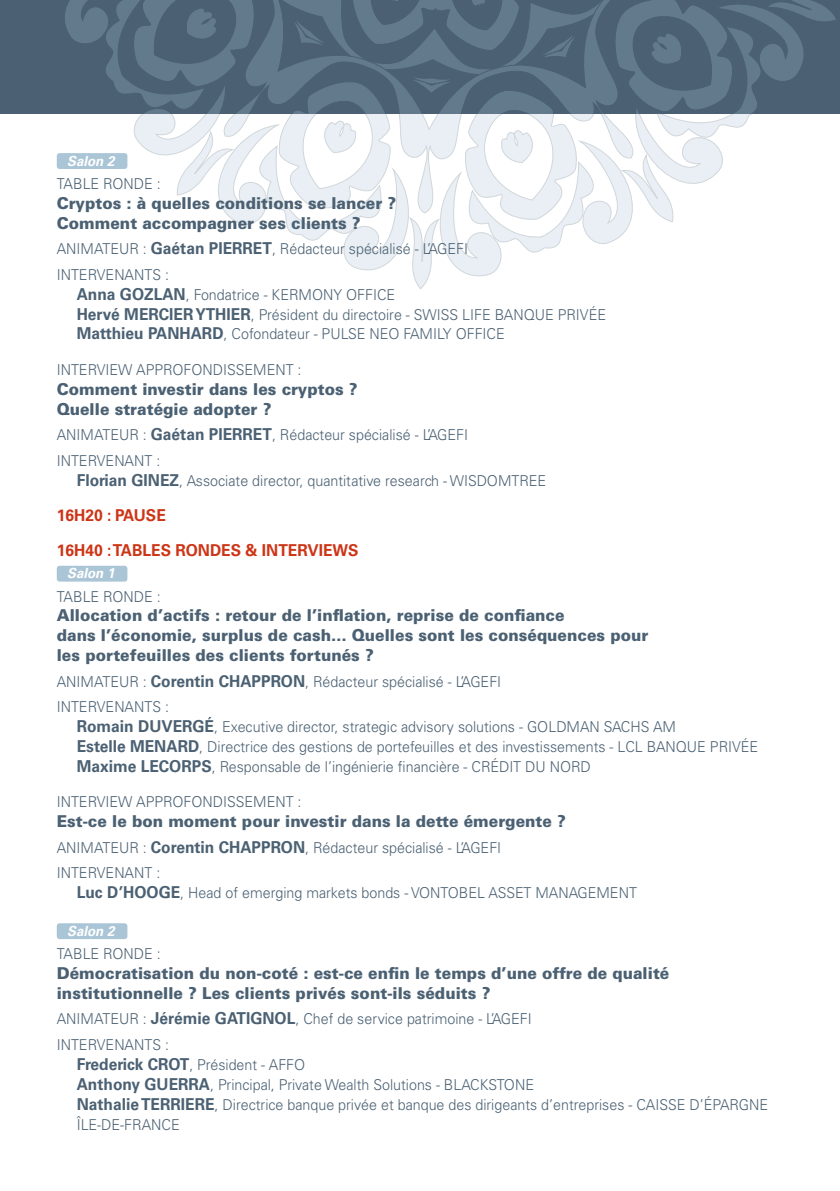
<style>
.page{position:relative;width:840px;height:1191px;background:#fff}
.page>*{position:absolute;margin:0;border:0;box-sizing:border-box;transform-origin:0 0}
.t1{font:900 16.4px/19.8px "Univers";color:#4b6173;scale:.95 1}
.t2{font:700 16.4px/35.2px "Univers";color:#cd3517;scale:.95 1}
.t3{font:300 15px/19.8px "Univers";color:#4b6173;scale:.95 1}
.t4{font:italic 700 14px "Univers";color:#fff;scale:.95 1}
.s1{font-weight:700;font-size:16.4px}
</style>
<div class="page">
<div style="left:0;top:0;width:839px;height:113px;background:#4b6173"></div>
<svg style="left:45px;top:0;width:792px;height:290px"></svg>
<svg style="left:79px;top:0;width:727px;height:221px"></svg>
<div style="left:57px;top:153px;width:70px;height:16px;background:#aac5d6;border-radius:3px"></div>
<div style="left:57px;top:566px;width:70px;height:15px;background:#aac5d6;border-radius:3px"></div>
<div style="left:57px;top:923px;width:70px;height:16px;background:#aac5d6;border-radius:3px"></div>
<p class="t4" style="left:67px;top:152px;width:51px">Salon 2</p>
<p class="t3" style="left:57px;top:174px;width:111px">TABLE RONDE :</p>
<p class="t1" style="left:57px;top:193px;width:358px">Cryptos : à quelles conditions se lancer ?<br>Comment accompagner ses clients ?</p>
<p class="t3" style="left:57px;top:236px;width:434px;line-height:25.6px">ANIMATEUR : <span class="s1">Gaétan PIERRET</span>, Rédacteur spécialisé - L’AGEFI<br>INTERVENANTS :</p>
<p class="t3" style="left:77px;top:284px;width:558px"><span class="s1">Anna GOZLAN</span>, Fondatrice - KERMONY OFFICE<br><span class="s1">Hervé MERCIER YTHIER</span>, Président du directoire - SWISS LIFE BANQUE PRIVÉE<br><span class="s1">Matthieu PANHARD</span>, Cofondateur - PULSE NEO FAMILY OFFICE</p>
<p class="t3" style="left:57px;top:359px;width:259px">INTERVIEW APPROFONDISSEMENT :</p>
<p class="t1" style="left:57px;top:379px;width:318px">Comment investir dans les cryptos ?<br>Quelle stratégie adopter ?</p>
<p class="t3" style="left:57px;top:422px;width:434px;line-height:25.6px">ANIMATEUR : <span class="s1">Gaétan PIERRET</span>, Rédacteur spécialisé - L’AGEFI<br>INTERVENANT :</p>
<p class="t3" style="left:77px;top:470px;width:495px"><span class="s1">Florian GINEZ</span>, Associate director, quantitative research - WISDOMTREE</p>
<p class="t2" style="left:57px;top:497px;width:319px">16H20 : PAUSE<br>16H40 : TABLES RONDES &amp; INTERVIEWS</p>
<p class="t4" style="left:67px;top:565px;width:51px">Salon 1</p>
<p class="t3" style="left:57px;top:586px;width:111px">TABLE RONDE :</p>
<p class="t1" style="left:57px;top:605px;width:624px">Allocation d’actifs : retour de l’inflation, reprise de confiance<br>dans l’économie, surplus de cash… Quelles sont les conséquences pour les portefeuilles des clients fortunés ?</p>
<p class="t3" style="left:57px;top:668px;width:469px;line-height:25.6px">ANIMATEUR : <span class="s1">Corentin CHAPPRON</span>, Rédacteur spécialisé - L’AGEFI<br>INTERVENANTS :</p>
<p class="t3" style="left:77px;top:717px;width:718px"><span class="s1">Romain DUVERGÉ</span>, Executive director, strategic advisory solutions - GOLDMAN SACHS AM<br><span class="s1">Estelle MENARD</span>, Directrice des gestions de portefeuilles et des investissements - LCL BANQUE PRIVÉE<br><span class="s1">Maxime LECORPS</span>, Responsable de l’ingénierie financière - CRÉDIT DU NORD</p>
<p class="t3" style="left:57px;top:792px;width:259px">INTERVIEW APPROFONDISSEMENT :</p>
<p class="t1" style="left:57px;top:811px;width:537px">Est-ce le bon moment pour investir dans la dette émergente ?</p>
<p class="t3" style="left:57px;top:834px;width:469px;line-height:25.6px">ANIMATEUR : <span class="s1">Corentin CHAPPRON</span>, Rédacteur spécialisé - L’AGEFI<br>INTERVENANT :</p>
<p class="t3" style="left:77px;top:883px;width:591px"><span class="s1">Luc D’HOOGE</span>, Head of emerging markets bonds - VONTOBEL ASSET MANAGEMENT</p>
<p class="t4" style="left:67px;top:922px;width:51px">Salon 2</p>
<p class="t3" style="left:57px;top:943px;width:111px">TABLE RONDE :</p>
<p class="t1" style="left:57px;top:963px;width:646px">Démocratisation du non-coté : est-ce enfin le temps d’une offre de qualité institutionnelle ? Les clients privés sont-ils séduits ?</p>
<p class="t3" style="left:57px;top:1006px;width:501px;line-height:25.6px">ANIMATEUR : <span class="s1">Jérémie GATIGNOL</span>, Chef de service patrimoine - L’AGEFI<br>INTERVENANTS :</p>
<p class="t3" style="left:77px;top:1054px;width:729px"><span class="s1">Frederick CROT</span>, Président - AFFO<br><span class="s1">Anthony GUERRA</span>, Principal, Private Wealth Solutions - BLACKSTONE<br><span class="s1">Nathalie TERRIERE</span>, Directrice banque privée et banque des dirigeants d’entreprises - CAISSE D’ÉPARGNE ÎLE-DE-FRANCE</p>
</div>
